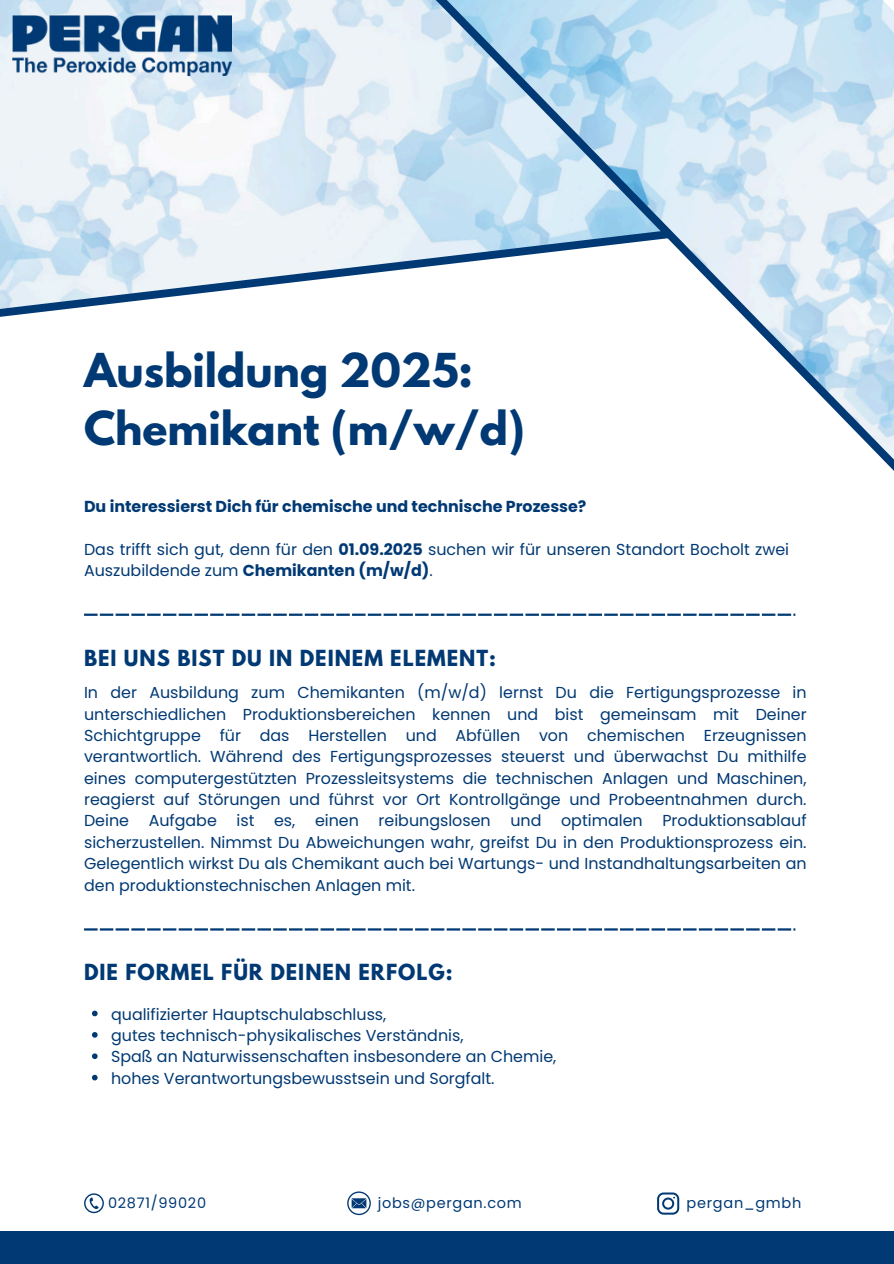
<style>
.page{position:relative;width:894px;height:1264px;background:#fff}
.page>*{position:absolute;margin:0;border:0;box-sizing:border-box;transform-origin:0 0}
.t1{font:700 41.4px/57.3px "League Spartan";color:#003973}
.t2{font:700 19.65px "League Spartan";letter-spacing:.05em;color:#003973}
.t3{font:15.9px/21.3px "Poppins";color:#003973;text-align:justify}
.t4{font:700 15.9px "Poppins";color:#003973}
.t5{font:14.55px "Poppins";letter-spacing:.05em;color:#003973}
.s1{font-weight:700}
</style>
<div class="page">
<div style="left:0;top:1230px;width:893px;height:33px;background:#003973"></div>
<hr style="left:84px;top:613px;width:14px;height:3px;background:#003973">
<svg style="left:100px;top:613px;width:29px;height:3px"></svg>
<hr style="left:131px;top:613px;width:14px;height:3px;background:#003973">
<hr style="left:147px;top:613px;width:14px;height:3px;background:#003973">
<svg style="left:163px;top:613px;width:29px;height:3px"></svg>
<hr style="left:194px;top:613px;width:14px;height:3px;background:#003973">
<hr style="left:210px;top:613px;width:14px;height:3px;background:#003973">
<svg style="left:226px;top:613px;width:29px;height:3px"></svg>
<hr style="left:257px;top:613px;width:14px;height:3px;background:#003973">
<hr style="left:273px;top:613px;width:14px;height:3px;background:#003973">
<svg style="left:289px;top:613px;width:29px;height:3px"></svg>
<hr style="left:320px;top:613px;width:14px;height:3px;background:#003973">
<hr style="left:336px;top:613px;width:14px;height:3px;background:#003973">
<svg style="left:352px;top:613px;width:29px;height:3px"></svg>
<hr style="left:383px;top:613px;width:14px;height:3px;background:#003973">
<hr style="left:399px;top:613px;width:14px;height:3px;background:#003973">
<svg style="left:415px;top:613px;width:23px;height:3px"></svg>
<svg style="left:92px;top:1010px;width:6px;height:6px"></svg>
<svg style="left:92px;top:1032px;width:6px;height:5px"></svg>
<svg style="left:92px;top:1053px;width:6px;height:6px"></svg>
<svg style="left:92px;top:1074px;width:6px;height:6px"></svg>
<svg style="left:84px;top:928px;width:711px;height:2px"></svg>
<img style="left:0;top:0;width:422px;height:225px">
<img style="left:13px;top:16px;width:218px;height:59px">
<svg style="left:0;top:225px;width:422px;height:92px"></svg>
<svg style="left:422px;top:0;width:471px;height:470px"></svg>
<svg style="left:84px;top:1193px;width:20px;height:20px"></svg>
<svg style="left:347px;top:1191px;width:24px;height:24px"></svg>
<svg style="left:657px;top:1192px;width:22px;height:22px"></svg>
<p class="t1" style="left:84px;top:347px;width:442px">Ausbildung 2025:<br>Chemikant (m/w/d)</p>
<p class="t4" style="left:84px;top:495px;width:503px">Du interessierst Dich für chemische und technische Prozesse?</p>
<p class="t3" style="left:84px;top:538px;width:706px">Das trifft sich gut, denn für den <span class="s1">01.09.2025</span> suchen wir für unseren Standort Bocholt zwei<br>Auszubildende zum <span class="s1">Chemikanten (m/w/d)</span>.</p>
<p class="t2" style="left:84px;top:648px;width:413px">BEI UNS BIST DU IN DEINEM ELEMENT:</p>
<p class="t3" style="left:84px;top:682px;width:723px">In der Ausbildung zum Chemikanten (m/w/d) lernst Du die Fertigungsprozesse in unterschiedlichen Produktionsbereichen kennen und bist gemeinsam mit Deiner Schichtgruppe für das Herstellen und Abfüllen von chemischen Erzeugnissen verantwortlich. Während des Fertigungsprozesses steuerst und überwachst Du mithilfe eines computergestützten Prozessleitsystems die technischen Anlagen und Maschinen, reagierst auf Störungen und führst vor Ort Kontrollgänge und Probeentnahmen durch.<br>Deine Aufgabe ist es, einen reibungslosen und optimalen Produktionsablauf sicherzustellen. Nimmst Du Abweichungen wahr, greifst Du in den Produktionsprozess ein.<br>Gelegentlich wirkst Du als Chemikant auch bei Wartungs- und Instandhaltungsarbeiten an den produktionstechnischen Anlagen mit.</p>
<p class="t2" style="left:84px;top:962px;width:370px">DIE FORMEL FÜR DEINEN ERFOLG:</p>
<h1 class="t3" style="left:111px;top:1003px;width:277px">qualifizierter Hauptschulabschluss,</h1>
<h3 class="t3" style="left:111px;top:1024px;width:354px">gutes technisch-physikalisches Verständnis,</h3>
<p class="t3" style="left:111px;top:1046px;width:446px">Spaß an Naturwissenschaften insbesondere an Chemie,</p>
<h2 class="t3" style="left:111px;top:1067px;width:385px">hohes Verantwortungsbewusstsein und Sorgfalt.</h2>
<p class="t5" style="left:108px;top:1192px;width:99px">02871/99020</p>
<p class="t5" style="left:377px;top:1192px;width:146px">jobs@pergan.com</p>
<p class="t5" style="left:686px;top:1192px;width:116px">pergan_gmbh</p>
</div>
